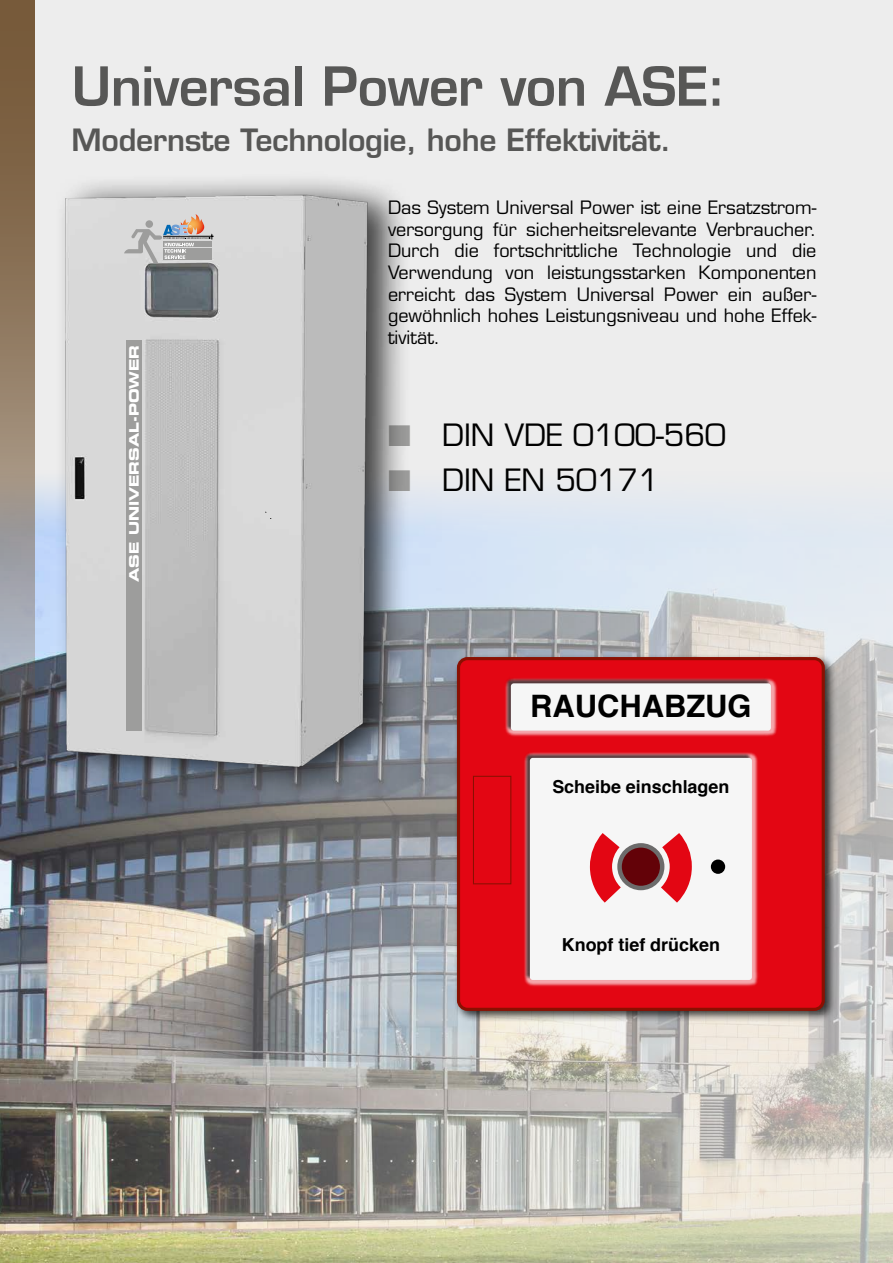
<style>
.page{position:relative;width:893px;height:1263px;background:#ededed}
.page>*{position:absolute;margin:0;border:0;box-sizing:border-box;transform-origin:0 0}
.t1{font:600 52.5px "Eurostile";letter-spacing:-.01em;color:#575756}
.t2{font:700 30.9px "Helvetica";color:#000}
.t3{font:600 30px "Eurostile";letter-spacing:-.01em;color:#575756}
.t4{font:30px "Eurostile";color:#000}
.t5{font:18px/21.6px "Eurostile";color:#000;text-align:justify}
.t6{font:700 17.85px "Helvetica";color:#000}
.t7{font:13.2px "Eurostile Bold Extended Two";color:#fff}
.s1{color:#9d9d9c}
</style>
<div class="page">
<img style="left:0;top:494px;width:893px;height:769px">
<div style="left:55px;top:172px;width:357px;height:626px;background:#000;opacity:.75"></div>
<img style="left:30px;top:172px;width:372px;height:722px">
<svg style="left:265px;top:511px;width:7px;height:8px"></svg>
<div style="left:126px;top:340px;width:16px;height:391px;background:#9d9d9c"></div>
<svg style="left:124px;top:214px;width:90px;height:49px;background:#c2bfbd"></svg>
<div style="left:453px;top:654px;width:384px;height:369px;background:#000;opacity:.75"></div>
<div style="left:458px;top:659px;width:365px;height:350px;background:#e30613;border-radius:9px"></div>
<div style="left:457px;top:657px;width:368px;height:354px;border:3px solid #8a1002;border-radius:9px"></div>
<img style="left:525px;top:753px;width:233px;height:234px">
<img style="left:524px;top:752px;width:229px;height:229px">
<div style="left:530px;top:758px;width:222px;height:222px;background:#f6f6f6;border-radius:3px"></div>
<img style="left:506px;top:679px;width:271px;height:58px">
<img style="left:505px;top:678px;width:267px;height:53px">
<div style="left:511px;top:683px;width:260px;height:48px;background:#f6f6f6;border-radius:3px"></div>
<svg style="left:589px;top:833px;width:103px;height:70px"></svg>
<div style="left:711px;top:859px;width:14px;height:15px;background:#000;border-radius:50%"></div>
<div style="left:473px;top:776px;width:38px;height:108px;border:1px solid #8a1002"></div>
<svg style="left:0;top:0;width:35px;height:783px;background:#86786a"></svg>
<h1 class="t1" style="left:72px;top:54px;width:656px">Universal Power von ASE:</h1>
<h3 class="t3" style="left:72px;top:121px;width:601px">Modernste Technologie, hohe Effektivität.</h3>
<p class="t7" style="left:125px;top:582px;width:239px;rotate:-90deg">ASE UNIVERSAL-POWER</p>
<p class="t5" style="left:388px;top:197px;width:430px">Das System Universal Power ist eine Ersatzstrom&shy;versorgung für sicherheitsrelevante Verbraucher.<br>Durch die fortschrittliche Technologie und die Verwendung von leistungsstarken Komponenten erreicht das System Universal Power ein außer&shy;gewöhnlich hohes Leistungsniveau und hohe Effek&shy;tivität.</p>
<h3 class="t4" style="left:388px;top:417px;width:339px"><span class="s1">■</span> DIN VDE 0100-560</h3>
<h3 class="t4" style="left:388px;top:461px;width:272px"><span class="s1">■</span> DIN EN 50171</h3>
<h2 class="t2" style="left:530px;top:682px;width:223px">RAUCHABZUG</h2>
<p class="t6" style="left:552px;top:772px;width:179px">Scheibe einschlagen</p>
<p class="t6" style="left:562px;top:930px;width:160px">Knopf tief drücken</p>
</div>
